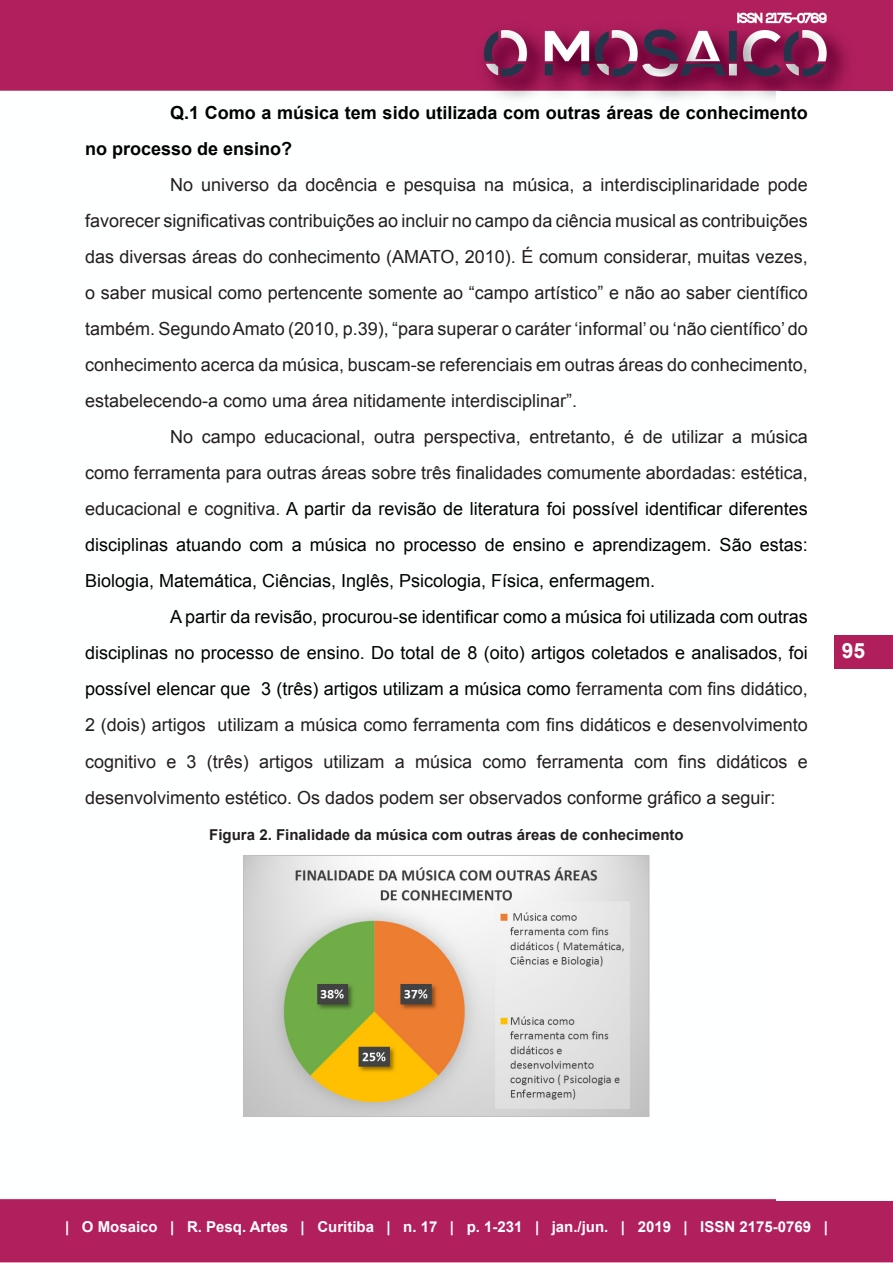
<style>
.page{position:relative;width:893px;height:1263px;background:#fff}
.page>*{position:absolute;margin:0;border:0;box-sizing:border-box;transform-origin:0 0}
.t1{font:700 21px "Arial";color:#fff}
.Corpo{font:18px/36px "Arial";color:#231f20;text-align:justify}
.Corpo-2{font:18px/36px "Arial";color:#000;text-align:justify}
.Corpo-3{font:700 18px/36px "Arial";color:#000}
.t2{font:700 15px "Arial";color:#fff}
.figura{font:700 15px "Arial";color:#231f20}
.s1{color:#231f20}
.s2{color:#000}
</style>
<div class="page">
<img style="left:0;top:0;width:893px;height:1263px">
<div style="left:777px;top:92px;width:116px;height:1109px;background:#fff"></div>
<div style="left:834px;top:635px;width:59px;height:33px;background:#b01f5c"></div>
<img style="left:242px;top:852px;width:409px;height:267px">
<p class="Corpo-3" style="left:85px;top:96px;width:724px;text-indent:85px">Q.1 Como a música tem sido utilizada com outras áreas de conhecimento no processo de ensino?</p>
<p class="Corpo" style="left:85px;top:167px;width:724px;text-indent:85px">No universo da docência e pesquisa na música, a interdisciplinaridade pode favorecer significativas contribuições ao incluir no campo da ciência musical as contribuições das diversas áreas do conhecimento (AMATO, 2010). É comum considerar, muitas vezes, o saber musical como pertencente somente ao “campo artístico” e não ao saber científico também. Segundo Amato (2010, p.39), “para superar o caráter ‘informal’ ou ‘não científico’ do conhecimento acerca da música, buscam-se referenciais em outras áreas do conhecimento, estabelecendo-a como uma área nitidamente interdisciplinar”.</p>
<p class="Corpo-2" style="left:85px;top:419px;width:724px;text-indent:85px"><span class="s1">No campo educacional, outra perspectiva, entretanto, é de utilizar a música como ferramenta para outras áreas sobre três finalidades comumente abordadas: estética, educacional e cognitiva.</span> A partir da revisão de literatura foi possível identificar diferentes disciplinas atuando com a música no processo de ensino e aprendizagem. São estas:<br>Biologia, Matemática, Ciências, Inglês, Psicologia, Física, enfermagem.</p>
<p class="Corpo" style="left:85px;top:599px;width:724px;text-indent:85px"><span class="s2">A partir da revisão, procurou-se identificar como a música foi utilizada com outras disciplinas no processo de ensino. Do total de 8 (oito) artigos coletados e analisados, foi possível elencar que 3 (três) artigos utilizam a música como</span> ferramenta com fins didático, 2 (dois) artigos utilizam a música como ferramenta com fins didáticos e desenvolvimento cognitivo e 3 (três) artigos utilizam a música como ferramenta com fins didáticos e desenvolvimento estético. Os dados podem ser observados conforme gráfico a seguir:</p>
<p class="figura" style="left:209px;top:824px;width:476px">Figura 2. Finalidade da música com outras áreas de conhecimento</p>
<p class="t1" style="left:842px;top:636px;width:25px">95</p>
<p class="t2" style="left:65px;top:1217px;width:764px">| O Mosaico | R. Pesq. Artes | Curitiba | n. 17 | p. 1-231 | jan./jun. | 2019 | ISSN 2175-0769 |</p>
</div>
